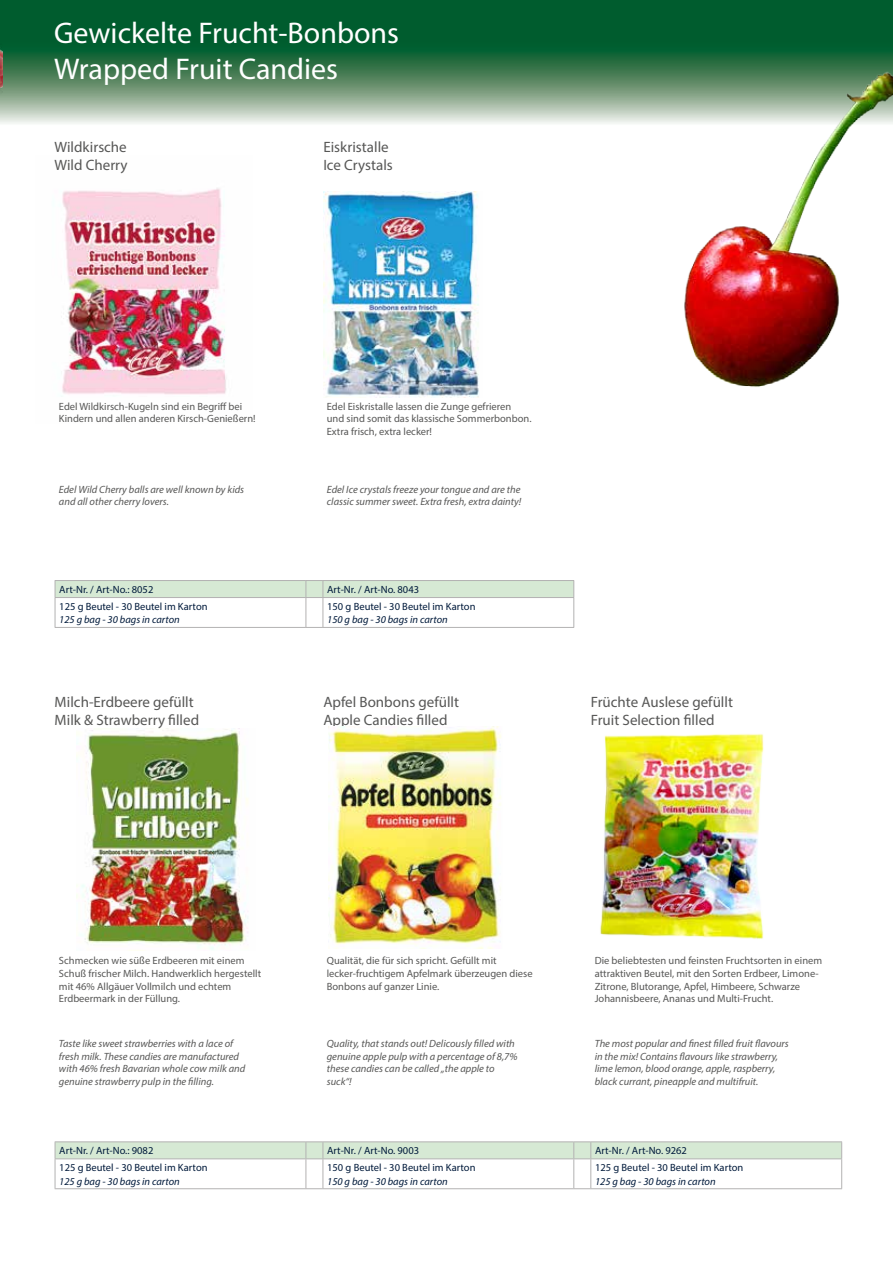
<style>
.page{position:relative;width:893px;height:1263px;background:#fff}
.page>*{position:absolute;margin:0;border:0;box-sizing:border-box;transform-origin:0 0}
.t1{font:italic 45px "Calibri";color:#575756}
.t2{font:30px/36px "Myriad Pro";color:#fff}
.t3{font:15px/18px "Myriad Pro";color:#575756}
.t4{font:10.5px/12.6px "Myriad Pro";color:#575756}
.t5{font:italic 10.5px/12.6px "Myriad Pro";color:#575756}
.t6{font:10.5px "Myriad Pro";color:#001a3b}
.t7{font:italic 10.5px "Myriad Pro";color:#001a3b}
.s1{font-weight:700;font-style:normal}
</style>
<div class="page">
<svg style="left:0;top:0;width:506px;height:124px;background:#45825d"></svg>
<svg style="left:55px;top:580px;width:451px;height:48px"></svg>
<img style="left:61px;top:188px;width:165px;height:209px">
<img style="left:323px;top:191px;width:156px;height:206px">
<svg style="left:55px;top:1141px;width:787px;height:48px"></svg>
<img style="left:77px;top:729px;width:171px;height:221px">
<img style="left:328px;top:726px;width:173px;height:222px">
<img style="left:600px;top:734px;width:164px;height:205px">
<img style="left:506px;top:0;width:387px;height:628px">
<img style="left:0;top:9px;width:2px;height:115px">
<h2 class="t2" style="left:54px;top:15px;width:347px">Gewickelte Frucht-Bonbons<br>Wrapped Fruit Candies</h2>
<h1 class="t1" style="left:54px;top:42px;width:538px"><span class="s1">Malz Bonbons</span> / Malt candies</h1>
<h3 class="t3" style="left:55px;top:138px;width:74px">Wildkirsche<br>Wild Cherry</h3>
<h3 class="t3" style="left:323px;top:138px;width:71px">Eiskristalle<br>Ice Crystals</h3>
<p class="t4" style="left:59px;top:400px;width:198px">Edel Wildkirsch-Kugeln sind ein Begriff bei<br>Kindern und allen anderen Kirsch-Genießern!</p>
<p class="t4" style="left:327px;top:400px;width:206px">Edel Eiskristalle lassen die Zunge gefrieren<br>und sind somit das klassische Sommerbonbon.<br>Extra frisch, extra lecker!</p>
<p class="t5" style="left:59px;top:483px;width:187px">Edel Wild Cherry balls are well known by kids and all other cherry lovers.</p>
<p class="t5" style="left:327px;top:483px;width:196px">Edel Ice crystals freeze your tongue and are the classic summer sweet. Extra fresh, extra dainty!</p>
<p class="t6" style="left:59px;top:583px;width:96px">Art-Nr. / Art-No.: 8052</p>
<p class="t6" style="left:327px;top:583px;width:93px">Art-Nr. / Art-No. 8043</p>
<p class="t6" style="left:59px;top:600px;width:150px">125 g Beutel - 30 Beutel im Karton</p>
<p class="t7" style="left:59px;top:613px;width:122px">125 g bag - 30 bags in carton</p>
<p class="t6" style="left:327px;top:600px;width:150px">150 g Beutel - 30 Beutel im Karton</p>
<p class="t7" style="left:327px;top:613px;width:122px">150 g bag - 30 bags in carton</p>
<h3 class="t3" style="left:55px;top:693px;width:146px">Milch-Erdbeere gefüllt<br>Milk &amp; Strawberry filled</h3>
<h3 class="t3" style="left:323px;top:693px;width:137px">Apfel Bonbons gefüllt<br>Apple Candies filled</h3>
<h3 class="t3" style="left:591px;top:693px;width:144px">Früchte Auslese gefüllt<br>Fruit Selection filled</h3>
<p class="t4" style="left:59px;top:954px;width:204px">Schmecken wie süße Erdbeeren mit einem Schuß frischer Milch. Handwerklich hergestellt mit 46% Allgäuer Vollmilch und echtem Erdbeermark in der Füllung.</p>
<p class="t4" style="left:327px;top:954px;width:207px">Qualität, die für sich spricht. Gefüllt mit lecker-fruchtigem Apfelmark überzeugen diese<br>Bonbons auf ganzer Linie.</p>
<p class="t4" style="left:595px;top:954px;width:229px">Die beliebtesten und feinsten Fruchtsorten in einem attraktiven Beutel, mit den Sorten Erdbeer, Limone-Zitrone, Blutorange, Apfel, Himbeere, Schwarze Johannisbeere, Ananas und Multi-Frucht.</p>
<p class="t5" style="left:59px;top:1037px;width:188px">Taste like sweet strawberries with a lace of fresh milk. These candies are manufactured with 46% fresh Bavarian whole cow milk and genuine strawberry pulp in the filling.</p>
<p class="t5" style="left:327px;top:1037px;width:192px">Quality, that stands out! Delicously filled with genuine apple pulp with a percentage of 8,7% these candies can be called „the apple to suck“!</p>
<p class="t5" style="left:595px;top:1037px;width:196px">The most popular and finest filled fruit flavours in the mix! Contains flavours like strawberry, lime lemon, blood orange, apple, raspberry, black currant, pineapple and multifruit.</p>
<p class="t6" style="left:59px;top:1144px;width:96px">Art-Nr. / Art-No.: 9082</p>
<p class="t6" style="left:327px;top:1144px;width:93px">Art-Nr. / Art-No. 9003</p>
<p class="t6" style="left:595px;top:1144px;width:93px">Art-Nr. / Art-No. 9262</p>
<p class="t6" style="left:59px;top:1161px;width:150px">125 g Beutel - 30 Beutel im Karton</p>
<p class="t7" style="left:59px;top:1174px;width:122px">125 g bag - 30 bags in carton</p>
<p class="t6" style="left:327px;top:1161px;width:150px">150 g Beutel - 30 Beutel im Karton</p>
<p class="t7" style="left:327px;top:1174px;width:122px">150 g bag - 30 bags in carton</p>
<p class="t6" style="left:595px;top:1161px;width:150px">125 g Beutel - 30 Beutel im Karton</p>
<p class="t7" style="left:595px;top:1174px;width:122px">125 g bag - 30 bags in carton</p>
</div>
